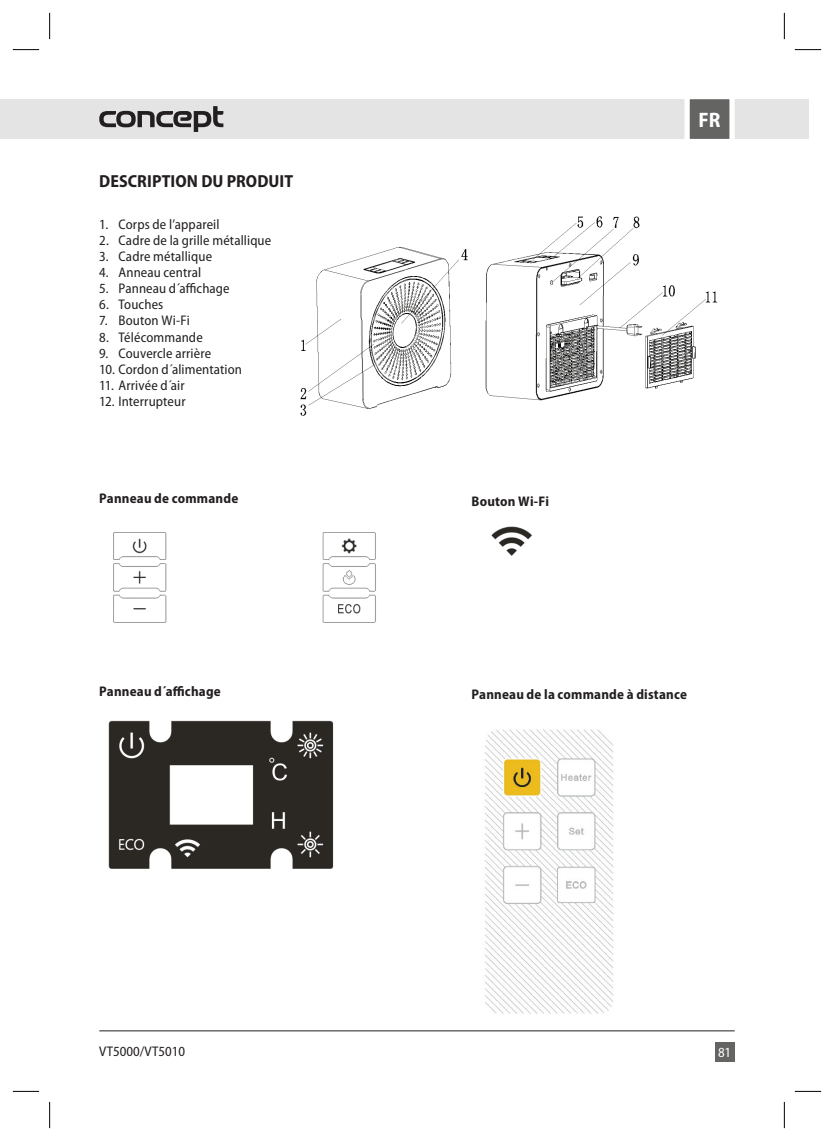
<style>
.page{position:relative;width:834px;height:1141px;background:#fff}
.page>*{position:absolute;margin:0;border:0;box-sizing:border-box;transform-origin:0 0}
.t1{font:700 semi-condensed 21px "Myriad Pro";color:#fff}
.t2{font:700 semi-condensed 17.5px "Myriad Pro";letter-spacing:.005em;color:#231f20}
.t3{font:semi-condensed 14px "Myriad Pro";letter-spacing:.01em;color:#231f20}
.t4{font:700 semi-condensed 14px "Myriad Pro";letter-spacing:.015em;color:#231f20}
.t5{font:semi-condensed 14px "Myriad Pro";color:#fff}
</style>
<div class="page">
<div style="left:50px;top:99px;width:759px;height:40px;background:#e4e4e4"></div>
<div style="left:0;top:99px;width:50px;height:40px;background:#e4e4e4"></div>
<div style="left:714px;top:1042px;width:20px;height:20px;background:#646463"></div>
<svg style="left:99px;top:106px;width:124px;height:26px"></svg>
<svg style="left:684px;top:99px;width:51px;height:40px;background:#868686"></svg>
<hr style="left:99px;top:1031px;width:635px;height:1px;background:#231f20">
<img style="left:300px;top:216px;width:417px;height:200px">
<img style="left:113px;top:532px;width:263px;height:91px">
<img style="left:108px;top:720px;width:226px;height:149px">
<img style="left:491px;top:526px;width:41px;height:30px">
<img style="left:485px;top:729px;width:129px;height:285px">
<svg style="left:13px;top:49px;width:26px;height:1px"></svg>
<svg style="left:794px;top:49px;width:27px;height:1px"></svg>
<svg style="left:13px;top:1091px;width:26px;height:1px"></svg>
<svg style="left:794px;top:1091px;width:27px;height:1px"></svg>
<svg style="left:49px;top:13px;width:1px;height:26px"></svg>
<svg style="left:49px;top:1102px;width:1px;height:26px"></svg>
<svg style="left:783px;top:13px;width:1px;height:26px"></svg>
<svg style="left:783px;top:1102px;width:1px;height:26px"></svg>
<p class="t2" style="left:99px;top:171px;width:195px">DESCRIPTION DU PRODUIT</p>
<p class="t3" style="left:99px;top:217px;width:122px">1. Corps de l’appareil</p>
<p class="t3" style="left:99px;top:233px;width:173px">2. Cadre de la grille métallique</p>
<p class="t3" style="left:99px;top:249px;width:114px">3. Cadre métallique</p>
<p class="t3" style="left:99px;top:265px;width:104px">4. Anneau central</p>
<p class="t3" style="left:99px;top:281px;width:132px">5. Panneau d´affichage</p>
<p class="t3" style="left:99px;top:297px;width:66px">6. Touches</p>
<p class="t3" style="left:99px;top:313px;width:92px">7. Bouton Wi-Fi</p>
<p class="t3" style="left:99px;top:329px;width:105px">8. Télécommande</p>
<p class="t3" style="left:99px;top:345px;width:113px">9. Couvercle arrière</p>
<p class="t3" style="left:99px;top:362px;width:144px">10. Cordon d´alimentation</p>
<p class="t3" style="left:99px;top:378px;width:87px">11. Arrivée d´air</p>
<p class="t3" style="left:99px;top:394px;width:88px">12. Interrupteur</p>
<p class="t4" style="left:99px;top:490px;width:140px">Panneau de commande</p>
<p class="t4" style="left:99px;top:683px;width:123px">Panneau d´affichage</p>
<h1 class="t1" style="left:698px;top:108px;width:23px">FR</h1>
<p class="t4" style="left:471px;top:494px;width:79px">Bouton Wi-Fi</p>
<p class="t4" style="left:471px;top:687px;width:217px">Panneau de la commande à distance</p>
<p class="t3" style="left:99px;top:1044px;width:87px">VT5000/VT5010</p>
<p class="t5" style="left:718px;top:1045px;width:14px">81</p>
</div>
